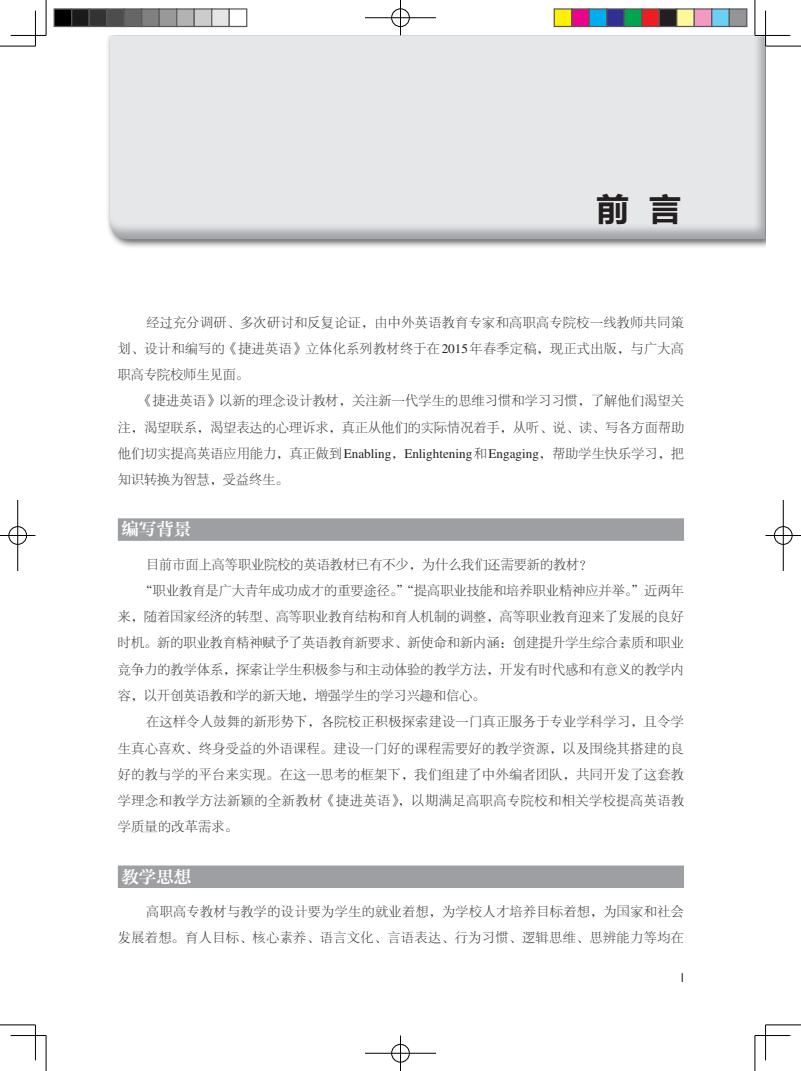
<style>
.page{position:relative;width:801px;height:1071px;background:#fff}
.page>*{position:absolute;margin:0;border:0;box-sizing:border-box;transform-origin:0 0}
.t1{font:33.75px "FZLTCHJW GB1 0";color:#231f20}
.t2{font:17.5px "FZZYSJW1 GB1 0";color:#fff}
.t3{font:13.12px/26.2px "FZSYK GBK1 0";letter-spacing:.005em;color:#231f20;text-align:justify}
.t4{font:13.12px/26.2px "FZSYK GBK1 0";letter-spacing:.025em;color:#231f20;text-align:right}
.t5{font:13.12px "FZSYK GBK1 0";letter-spacing:.03em;color:#231f20}
.t6{font:13.12px "FZSYK GBK1 0";letter-spacing:.04em;color:#231f20}
.t7{font:12.5px "Avenir";color:#231f20}
.s1{font-family:"Times LT Std"}
</style>
<div class="page">
<div style="left:105px;top:35px;width:660px;height:214px;background:#231f20;opacity:.75"></div>
<div style="left:109px;top:35px;width:656px;height:206px;background:#9d9fa2;opacity:.75"></div>
<div style="left:118px;top:518px;width:566px;height:22px;background:#9d9fa2"></div>
<div style="left:118px;top:865px;width:566px;height:22px;background:#9d9fa2"></div>
<hr style="left:0;top:46px;width:35px;height:1px;background:#000">
<hr style="left:765px;top:46px;width:36px;height:1px;background:#000">
<hr style="left:0;top:1024px;width:35px;height:1px;background:#000">
<hr style="left:765px;top:1024px;width:36px;height:1px;background:#000">
<hr style="left:46px;top:0;width:1px;height:35px;background:#000">
<hr style="left:46px;top:1035px;width:1px;height:35px;background:#000">
<hr style="left:755px;top:0;width:1px;height:35px;background:#000">
<hr style="left:755px;top:1035px;width:1px;height:35px;background:#000">
<hr style="left:11px;top:35px;width:35px;height:1px;background:#000">
<hr style="left:755px;top:35px;width:35px;height:1px;background:#000">
<hr style="left:11px;top:1034px;width:35px;height:1px;background:#000">
<hr style="left:755px;top:1034px;width:35px;height:1px;background:#000">
<hr style="left:35px;top:11px;width:1px;height:35px;background:#000">
<hr style="left:35px;top:1024px;width:1px;height:35px;background:#000">
<hr style="left:765px;top:11px;width:1px;height:35px;background:#000">
<hr style="left:765px;top:1024px;width:1px;height:35px;background:#000">
<div style="left:391px;top:8px;width:19px;height:19px;border:2px solid #fff;border-radius:50%"></div>
<hr style="left:365px;top:17px;width:71px;height:1px;background:#fff">
<div style="left:391px;top:9px;width:18px;height:18px;border:1px solid #000;border-radius:50%"></div>
<hr style="left:365px;top:18px;width:71px;height:1px;background:#000">
<hr style="left:400px;top:0;width:1px;height:35px;background:#000">
<div style="left:391px;top:1043px;width:19px;height:19px;border:2px solid #fff;border-radius:50%"></div>
<div style="left:391px;top:1043px;width:18px;height:18px;border:1px solid #000;border-radius:50%"></div>
<hr style="left:365px;top:1052px;width:71px;height:1px;background:#000">
<hr style="left:400px;top:1035px;width:1px;height:35px;background:#000">
<div style="left:8px;top:525px;width:19px;height:20px;border:2px solid #fff;border-radius:50%"></div>
<hr style="left:0;top:534px;width:35px;height:2px;background:#fff">
<hr style="left:17px;top:500px;width:1px;height:70px;background:#fff">
<div style="left:9px;top:526px;width:18px;height:18px;border:1px solid #000;border-radius:50%"></div>
<hr style="left:0;top:535px;width:35px;height:1px;background:#000">
<hr style="left:18px;top:500px;width:1px;height:70px;background:#000">
<div style="left:773px;top:525px;width:20px;height:20px;border:2px solid #fff;border-radius:50%"></div>
<hr style="left:765px;top:534px;width:36px;height:2px;background:#fff">
<hr style="left:782px;top:500px;width:2px;height:70px;background:#fff">
<div style="left:774px;top:526px;width:18px;height:18px;border:1px solid #000;border-radius:50%"></div>
<hr style="left:765px;top:535px;width:36px;height:1px;background:#000">
<hr style="left:783px;top:500px;width:1px;height:70px;background:#000">
<div style="left:54px;top:9px;width:18px;height:17px;background:#000"></div>
<div style="left:54px;top:8px;width:18px;height:19px;border:1px solid #595959"></div>
<div style="left:72px;top:9px;width:17px;height:17px;background:#1a1a1a"></div>
<div style="left:71px;top:8px;width:19px;height:19px;border:1px solid #595959"></div>
<div style="left:89px;top:9px;width:18px;height:17px;background:#333"></div>
<div style="left:89px;top:8px;width:18px;height:19px;border:1px solid #595959"></div>
<div style="left:107px;top:9px;width:17px;height:17px;background:#4d4d4d"></div>
<div style="left:106px;top:8px;width:19px;height:19px;border:1px solid #595959"></div>
<div style="left:124px;top:9px;width:18px;height:17px;background:#666"></div>
<div style="left:124px;top:8px;width:18px;height:19px;border:1px solid #595959"></div>
<div style="left:142px;top:9px;width:17px;height:17px;background:#808080"></div>
<div style="left:141px;top:8px;width:19px;height:19px;border:1px solid #595959"></div>
<div style="left:159px;top:9px;width:18px;height:17px;background:#999"></div>
<div style="left:159px;top:8px;width:18px;height:19px;border:1px solid #595959"></div>
<div style="left:177px;top:9px;width:17px;height:17px;background:#b3b3b3"></div>
<div style="left:176px;top:8px;width:19px;height:19px;border:1px solid #595959"></div>
<div style="left:194px;top:9px;width:18px;height:17px;background:#ccc"></div>
<div style="left:194px;top:8px;width:18px;height:19px;border:1px solid #595959"></div>
<div style="left:212px;top:9px;width:17px;height:17px;background:#e6e6e6"></div>
<div style="left:211px;top:8px;width:19px;height:19px;border:1px solid #595959"></div>
<div style="left:229px;top:8px;width:18px;height:19px;border:1px solid #595959"></div>
<div style="left:554px;top:9px;width:18px;height:17px;background:#fff101"></div>
<div style="left:553px;top:8px;width:19px;height:19px;border:1px solid #595959"></div>
<div style="left:572px;top:9px;width:17px;height:17px;background:#ed028c"></div>
<div style="left:571px;top:8px;width:19px;height:19px;border:1px solid #595959"></div>
<div style="left:589px;top:9px;width:18px;height:17px;background:#00aeef"></div>
<div style="left:588px;top:8px;width:19px;height:19px;border:1px solid #595959"></div>
<div style="left:607px;top:9px;width:17px;height:17px;background:#2e3092"></div>
<div style="left:606px;top:8px;width:19px;height:19px;border:1px solid #595959"></div>
<div style="left:624px;top:9px;width:18px;height:17px;background:#00a54f"></div>
<div style="left:623px;top:8px;width:19px;height:19px;border:1px solid #595959"></div>
<div style="left:642px;top:9px;width:17px;height:17px;background:#ee1d23"></div>
<div style="left:641px;top:8px;width:19px;height:19px;border:1px solid #595959"></div>
<div style="left:659px;top:9px;width:18px;height:17px;background:#231f20"></div>
<div style="left:658px;top:8px;width:19px;height:19px;border:1px solid #595959"></div>
<div style="left:677px;top:9px;width:17px;height:17px;background:#fff79a"></div>
<div style="left:676px;top:8px;width:19px;height:19px;border:1px solid #595959"></div>
<div style="left:694px;top:9px;width:18px;height:17px;background:#f499c2"></div>
<div style="left:693px;top:8px;width:19px;height:19px;border:1px solid #595959"></div>
<div style="left:712px;top:9px;width:17px;height:17px;background:#6bcff6"></div>
<div style="left:711px;top:8px;width:19px;height:19px;border:1px solid #595959"></div>
<div style="left:729px;top:9px;width:18px;height:17px;background:#939598"></div>
<div style="left:728px;top:8px;width:19px;height:19px;border:1px solid #595959"></div>
<h1 class="t1" style="left:596px;top:190px;width:88px">前 言</h1>
<p class="t3" style="left:118px;top:309px;width:568px;text-indent:28px">经过充分调研、多次研讨和反复论证，由中外英语教育专家和高职高专院校一线教师共同策划、设计和编写的《捷进英语》立体化系列教材终于在<span class="s1">2015</span>年春季定稿，现正式出版，与广大高职高专院校师生见面。</p>
<p class="t3" style="left:118px;top:388px;width:568px;text-indent:22px">《捷进英语》以新的理念设计教材，关注新一代学生的思维习惯和学习习惯，了解他们渴望关注，渴望联系，渴望表达的心理诉求，真正从他们的实际情况着手，从听、说、读、写各方面帮助他们切实提高英语应用能力，真正做到<span class="s1">Enabling</span>，<span class="s1">Enlightening</span>和<span class="s1">Engaging</span>，帮助学生快乐学习，把知识转换为智慧，受益终生。</p>
<h2 class="t2" style="left:121px;top:520px;width:71px">编写背景</h2>
<p class="t3" style="left:146px;top:551px;width:448px">目前市面上高等职业院校的英语教材已有不少，为什么我们还需要新的教材？</p>
<p class="t3" style="left:140px;top:577px;width:546px">“职业教育是广大青年成功成才的重要途径。”“提高职业技能和培养职业精神应并举。”近两年</p>
<p class="t3" style="left:118px;top:603px;width:567px">来，随着国家经济的转型、高等职业教育结构和育人机制的调整，高等职业教育迎来了发展的良好</p>
<p class="t3" style="left:118px;top:630px;width:567px">时机。新的职业教育精神赋予了英语教育新要求、新使命和新内涵：创建提升学生综合素质和职业</p>
<p class="t3" style="left:118px;top:656px;width:567px">竞争力的教学体系，探索让学生积极参与和主动体验的教学方法，开发有时代感和有意义的教学内</p>
<p class="t3" style="left:118px;top:682px;width:369px">容，以开创英语教和学的新天地，增强学生的学习兴趣和信心。</p>
<p class="t4" style="left:146px;top:708px;width:539px">在这样令人鼓舞的新形势下，各院校正积极探索建设一门真正服务于专业学科学习，且令学</p>
<p class="t5" style="left:118px;top:741px;width:568px">生真心喜欢、终身受益的外语课程。建设一门好的课程需要好的教学资源，以及围绕其搭建的良</p>
<p class="t5" style="left:118px;top:767px;width:568px">好的教与学的平台来实现。在这一思考的框架下，我们组建了中外编者团队，共同开发了这套教</p>
<p class="t6" style="left:118px;top:793px;width:568px">学理念和教学方法新颖的全新教材《捷进英语》，以期满足高职高专院校和相关学校提高英语教</p>
<p class="t3" style="left:118px;top:813px;width:122px">学质量的改革需求。</p>
<h2 class="t2" style="left:121px;top:866px;width:71px">教学思想</h2>
<p class="t4" style="left:118px;top:898px;width:567px">高职高专教材与教学的设计要为学生的就业着想，为学校人才培养目标着想，为国家和社会<br>发展着想。育人目标、核心素养、语言文化、言语表达、行为习惯、逻辑思维、思辨能力等均在</p>
<p class="t7" style="left:681px;top:970px;width:5px">I</p>
</div>
